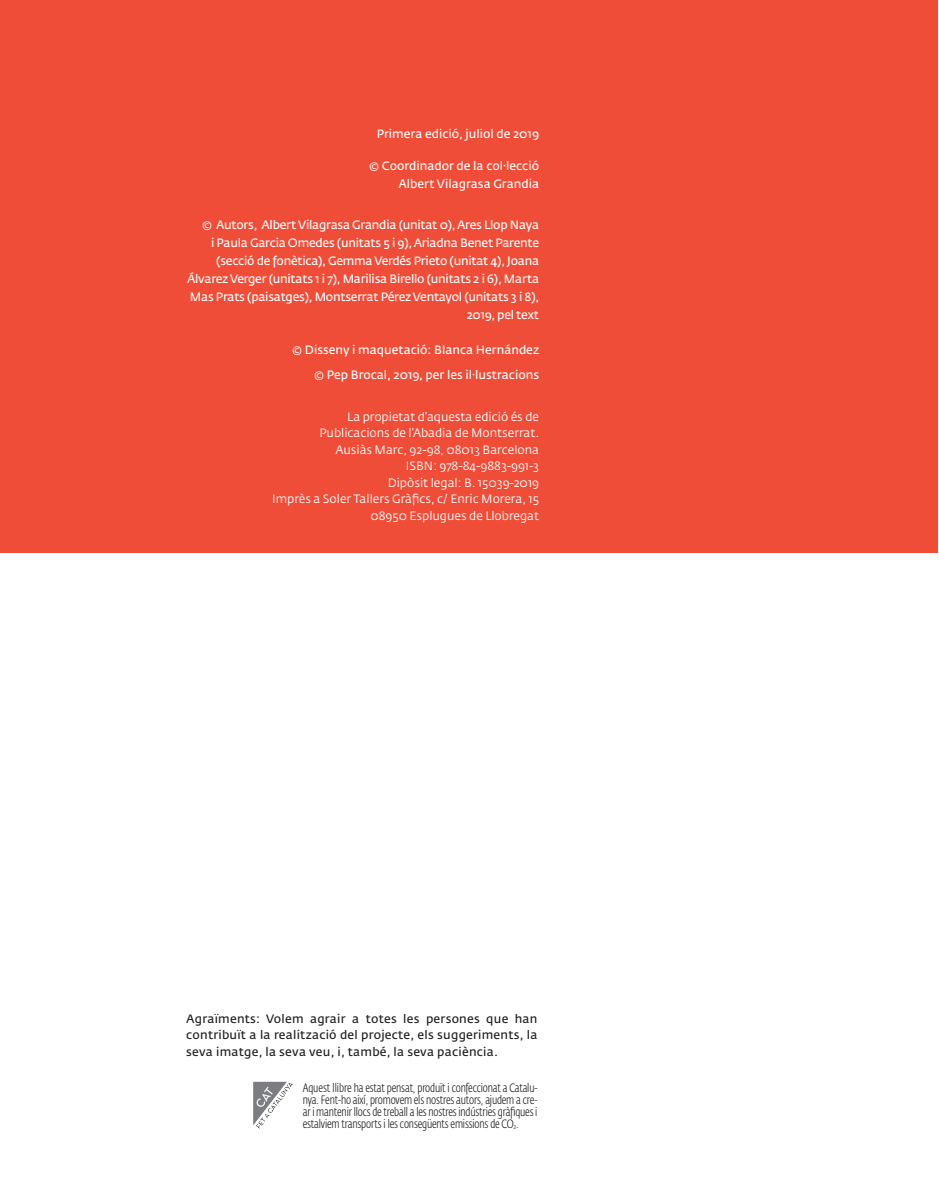
<style>
.page{position:relative;width:939px;height:1193px;background:#fff}
.page>*{position:absolute;margin:0;border:0;box-sizing:border-box;transform-origin:0 0}
._00_TEXT_ÍNDEX{font:12px/18px "Fedra Sans Std";letter-spacing:-.02em;color:#fff;text-align:right}
.t1{font:12px "Fedra Sans Std";color:#fff}
.t2{font:300 12px/12px "Fedra Sans Cond Std";letter-spacing:-.01em;color:#231f20;text-align:justify}
._00_TEXT_ÍNDEX-2{font:12px "Fedra Sans Std";color:#fff}
._00_TEXT_ÍNDEX-3{font:12px/16.5px "Fedra Sans Std";letter-spacing:.02em;color:#231f20;text-align:justify}
</style>
<div class="page">
<div style="left:0;top:0;width:936px;height:552px;background:#ef4d37"></div>
<img style="left:253px;top:1081px;width:40px;height:48px">
<p class="_00_TEXT_ÍNDEX-2" style="left:376px;top:126px;width:164px">Primera edició, juliol de 2019</p>
<p class="_00_TEXT_ÍNDEX-2" style="left:369px;top:159px;width:171px">© Coordinador de la col·lecció</p>
<p class="_00_TEXT_ÍNDEX-2" style="left:398px;top:177px;width:142px">Albert Vilagrasa Grandia</p>
<p class="_00_TEXT_ÍNDEX" style="left:187px;top:215px;width:354px">© Autors, Albert Vilagrasa Grandia (unitat 0), Ares Llop Naya<br>i Paula Garcia Omedes (unitats 5 i 9), Ariadna Benet Parente (secció de fonètica), Gemma Verdés Prieto (unitat 4), Joana Álvarez Verger (unitats 1 i 7), Marilisa Birello (unitats 2 i 6), Marta Mas Prats (paisatges), Montserrat Pérez Ventayol (unitats 3 i 8), 2019, pel text</p>
<p class="_00_TEXT_ÍNDEX-2" style="left:292px;top:342px;width:248px">© Disseny i maquetació: Blanca Hernández</p>
<p class="_00_TEXT_ÍNDEX-2" style="left:314px;top:367px;width:226px">© Pep Brocal, 2019, per les il·lustracions</p>
<p class="t1" style="left:347px;top:409px;width:193px">La propietat d’aquesta edició és de</p>
<p class="t1" style="left:319px;top:425px;width:221px">Publicacions de l’Abadia de Montserrat.</p>
<p class="t1" style="left:335px;top:442px;width:205px">Ausiàs Marc, 92-98, 08013 Barcelona</p>
<p class="t1" style="left:406px;top:458px;width:135px">ISBN: 978-84-9883-991-3</p>
<p class="t1" style="left:387px;top:475px;width:153px">Dipòsit legal: B. 15039-2019</p>
<p class="t1" style="left:272px;top:491px;width:268px">Imprès a Soler Tallers Gràfics, c/ Enric Morera, 15</p>
<p class="t1" style="left:370px;top:508px;width:170px">08950 Esplugues de Llobregat</p>
<p class="_00_TEXT_ÍNDEX-3" style="left:186px;top:1010px;width:353px">Agraïments: Volem agrair a totes les persones que han contribuït a la realització del projecte, els suggeriments, la seva imatge, la seva veu, i, també, la seva paciència.</p>
<p class="t2" style="left:302px;top:1081px;width:236px">Aquest llibre ha estat pensat, produït i confeccionat a Catalu&shy;nya. Fent-ho així, promovem els nostres autors, ajudem a cre&shy;ar i mantenir llocs de treball a les nostres indústries gràfiques i estalviem transports i les consegüents emissions de CO<sub>2</sub>.</p>
</div>
